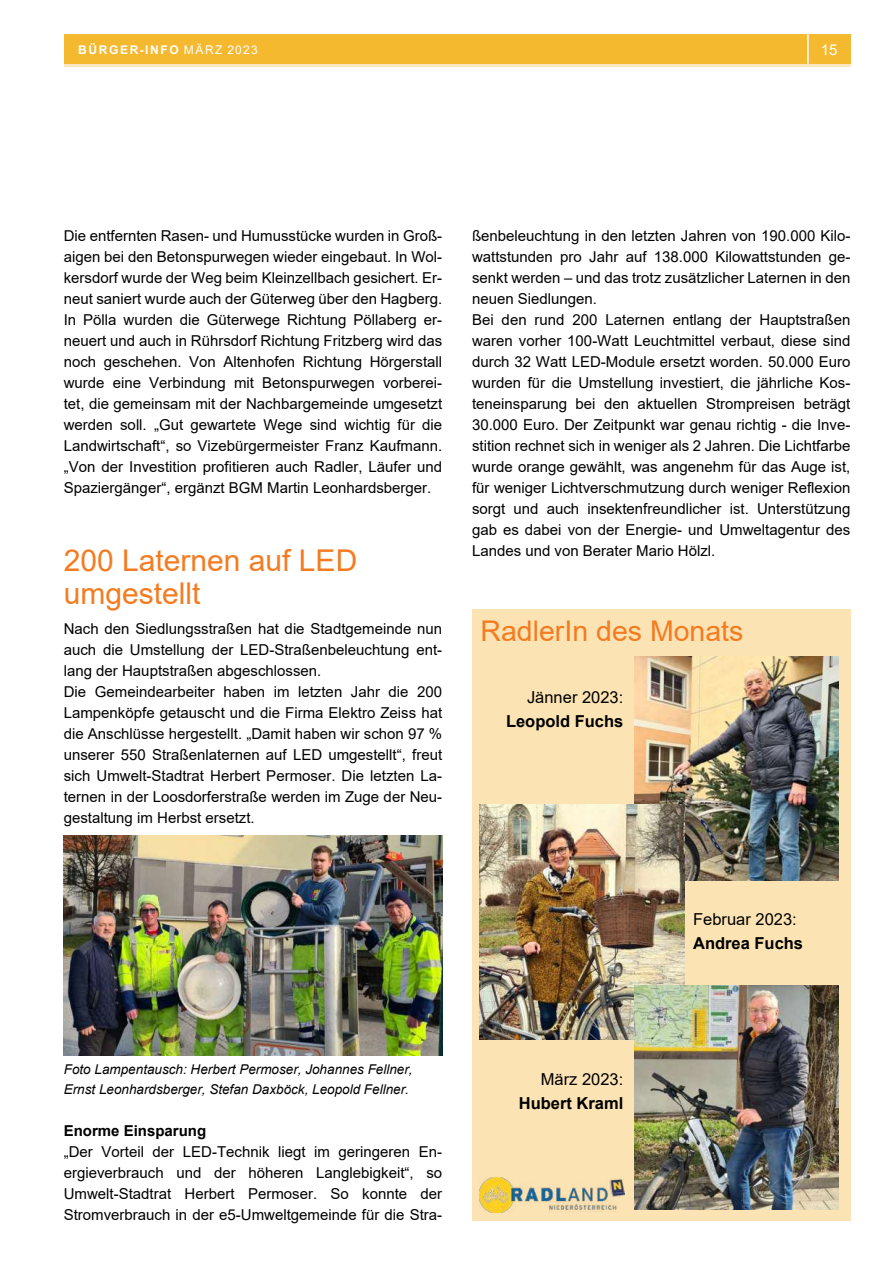
<style>
.page{position:relative;width:893px;height:1263px;background:#fff}
.page>*{position:absolute;margin:0;border:0;box-sizing:border-box;transform-origin:0 0}
.t1{font:30px/33px "Arial";color:#f47b20}
.t2{font:28.5px "Arial";color:#f47b20}
.t3{font:700 16.5px "Arial";color:#000}
.t4{font:16.5px "Arial";color:#000}
.t5{font:15px/21px "Arial";color:#000}
.t6{font:700 15px "Arial";color:#000}
.t7{font:15px "Arial";color:#fff}
.t8{font:italic 13.5px/19.5px "Arial";color:#000}
.t9{font:700 12px "Arial";letter-spacing:.135em;color:#fff}
.s1{font-weight:400}
</style>
<div class="page">
<div style="left:472px;top:609px;width:378px;height:611px;background:#fce3b4"></div>
<img style="left:634px;top:657px;width:205px;height:224px">
<img style="left:479px;top:1177px;width:146px;height:35px">
<img style="left:480px;top:805px;width:204px;height:235px">
<img style="left:64px;top:836px;width:378px;height:220px">
<img style="left:634px;top:986px;width:205px;height:224px">
<div style="left:64px;top:34px;width:786px;height:30px;background:#f5b930"></div>
<hr style="left:64px;top:64px;width:786px;height:2px;background:#fce6be">
<hr style="left:807px;top:34px;width:2px;height:30px;background:#fff">
<p class="t9" style="left:78px;top:46px;width:181px">BÜRGER-INFO <span class="s1">MÄRZ 2023</span></p>
<p class="t7" style="left:821px;top:44px;width:18px">15</p>
<p class="t5" style="left:64px;top:226px;width:380px;text-align:justify">Die entfernten Rasen- und Humusstücke wurden in Groß&shy;aigen bei den Betonspurwegen wieder eingebaut. In Wol&shy;kersdorf wurde der Weg beim Kleinzellbach gesichert. Er&shy;neut saniert wurde auch der Güterweg über den Hagberg.<br>In Pölla wurden die Güterwege Richtung Pöllaberg er&shy;neuert und auch in Rührsdorf Richtung Fritzberg wird das noch geschehen. Von Altenhofen Richtung Hörgerstall wurde eine Verbindung mit Betonspurwegen vorberei&shy;tet, die gemeinsam mit der Nachbargemeinde umgesetzt werden soll. „Gut gewartete Wege sind wichtig für die Landwirtschaft“, so Vizebürgermeister Franz Kaufmann. „Von der Investition profitieren auch Radler, Läufer und Spaziergänger“, ergänzt BGM Martin Leonhardsberger.</p>
<h1 class="t1" style="left:64px;top:547px;width:295px">200 Laternen auf LED umgestellt</h1>
<p class="t5" style="left:64px;top:620px;width:380px">Nach den Siedlungsstraßen hat die Stadtgemeinde nun auch die Umstellung der LED-Straßenbeleuchtung ent&shy;lang der Hauptstraßen abgeschlossen.<br>Die Gemeindearbeiter haben im letzten Jahr die 200<br>Lampenköpfe getauscht und die Firma Elektro Zeiss hat die Anschlüsse hergestellt. „Damit haben wir schon 97 % unserer 550 Straßenlaternen auf LED umgestellt“, freut sich Umwelt-Stadtrat Herbert Permoser. Die letzten La&shy;ternen in der Loosdorferstraße werden im Zuge der Neu&shy;gestaltung im Herbst ersetzt.</p>
<p class="t5" style="left:472px;top:226px;width:380px">ßenbeleuchtung in den letzten Jahren von 190.000 Kilo&shy;wattstunden pro Jahr auf 138.000 Kilowattstunden ge&shy;senkt werden – und das trotz zusätzlicher Laternen in den neuen Siedlungen.<br>Bei den rund 200 Laternen entlang der Hauptstraßen waren vorher 100-Watt Leuchtmittel verbaut, diese sind durch 32 Watt LED-Module ersetzt worden. 50.000 Euro wurden für die Umstellung investiert, die jährliche Kos&shy;teneinsparung bei den aktuellen Strompreisen beträgt 30.000 Euro. Der Zeitpunkt war genau richtig - die Inve&shy;stition rechnet sich in weniger als 2 Jahren. Die Lichtfarbe wurde orange gewählt, was angenehm für das Auge ist, für weniger Lichtverschmutzung durch weniger Reflexion sorgt und auch insektenfreundlicher ist. Unterstützung gab es dabei von der Energie- und Umweltagentur des Landes und von Berater Mario Hölzl.</p>
<h2 class="t2" style="left:480px;top:620px;width:264px">RadlerIn des Monats</h2>
<p class="t4" style="left:527px;top:691px;width:98px">Jänner 2023:</p>
<p class="t3" style="left:506px;top:715px;width:119px">Leopold Fuchs</p>
<p class="t4" style="left:693px;top:913px;width:105px">Februar 2023:</p>
<p class="t3" style="left:693px;top:937px;width:112px">Andrea Fuchs</p>
<p class="t8" style="left:64px;top:1061px;width:350px">Foto Lampentausch: Herbert Permoser, Johannes Fellner,<br>Ernst Leonhardsberger, Stefan Daxböck, Leopold Fellner.</p>
<p class="t6" style="left:64px;top:1125px;width:144px">Enorme Einsparung</p>
<p class="t5" style="left:64px;top:1143px;width:380px;text-align:justify">„Der Vorteil der LED-Technik liegt im geringeren En&shy;ergieverbrauch und der höheren Langlebigkeit“, so Umwelt-Stadtrat Herbert Permoser. So konnte der Stromverbrauch in der e5-Umweltgemeinde für die Stra-</p>
<p class="t4" style="left:541px;top:1073px;width:84px">März 2023:</p>
<p class="t3" style="left:519px;top:1097px;width:106px">Hubert Kraml</p>
</div>
